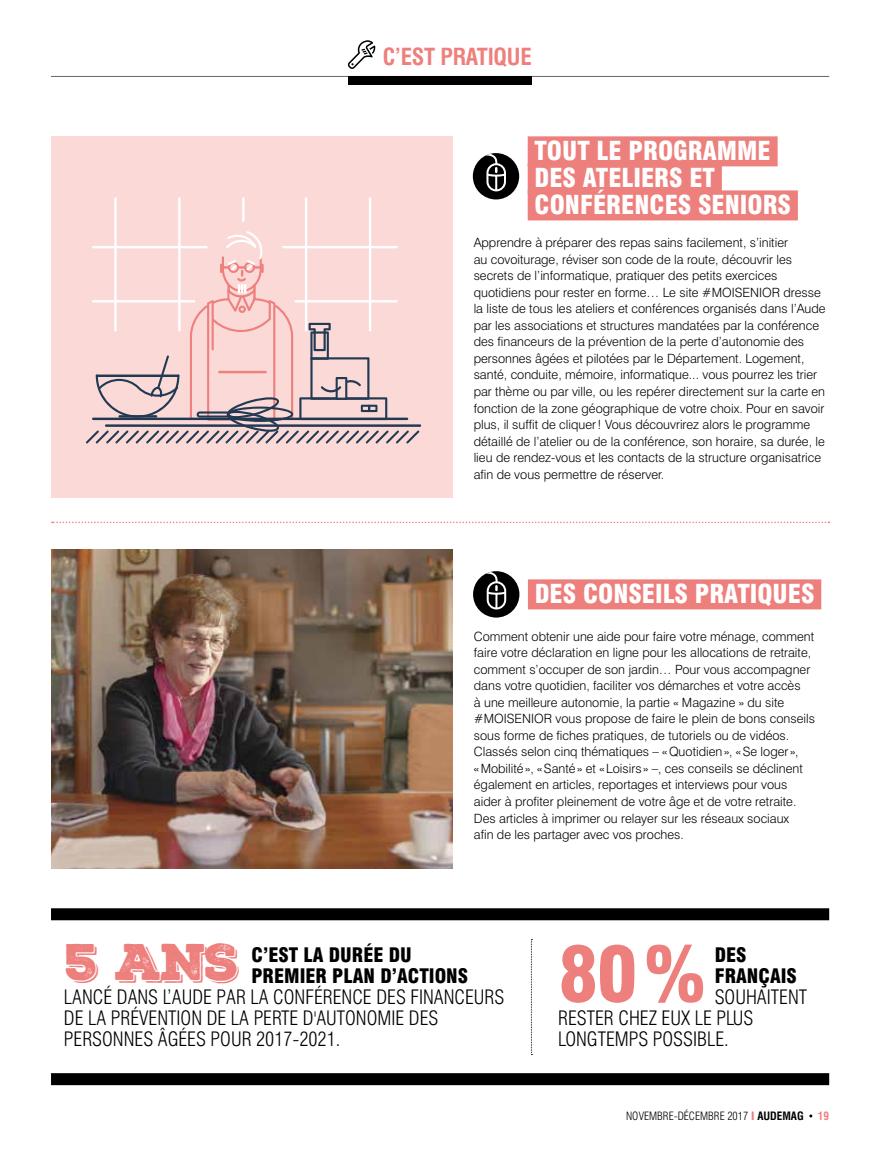
<style>
.page{position:relative;width:893px;height:1149px;background:#fff}
.page>*{position:absolute;margin:0;border:0;box-sizing:border-box;transform-origin:0 0}
.t1{font:900 condensed 75.3px "Swiss 721 BT";color:#ed807d}
.t2{font:49.95px "Nexa Rust Slab Black Shadow 01";color:#ed807d}
.t3{font:900 condensed 25.5px/27px "Swiss 721 BT";color:#fff}
.t4{font:700 condensed 22.95px "Swiss 721 BT";letter-spacing:-.01em;color:#ed807d}
.t5{font:300 condensed 19.5px/21px "Swiss 721 BT";color:#000}
.t6{font:900 condensed 19.5px/21px "Swiss 721 BT";color:#000}
.t7{font:300 12.75px/16.5px "Swiss 721 BT";color:#000}
.t8{font:300 condensed 11.25px "Swiss 721 BT";color:#000}
.t9{font:700 condensed 11.25px "Swiss 721 BT";color:#ed807d}
.s1{font-weight:900;color:#ed807d}
.s2{font-weight:700}
</style>
<div class="page">
<div style="left:51px;top:908px;width:778px;height:12px;background:#000"></div>
<div style="left:51px;top:1072px;width:778px;height:12px;background:#000"></div>
<svg style="left:531px;top:939px;width:1px;height:115px"></svg>
<div style="left:528px;top:136px;width:250px;height:30px;background:#ed807d"></div>
<div style="left:528px;top:163px;width:194px;height:30px;background:#ed807d"></div>
<div style="left:528px;top:190px;width:270px;height:30px;background:#ed807d"></div>
<img style="left:51px;top:549px;width:402px;height:319px">
<div style="left:51px;top:136px;width:402px;height:361px;background:#fad9d7"></div>
<hr style="left:105px;top:424px;width:316px;height:2px;background:#223953">
<hr style="left:114px;top:197px;width:3px;height:134px;background:#fff">
<hr style="left:178px;top:197px;width:3px;height:134px;background:#fff">
<hr style="left:242px;top:197px;width:3px;height:25px;background:#fff">
<hr style="left:305px;top:197px;width:2px;height:134px;background:#fff">
<hr style="left:369px;top:197px;width:2px;height:134px;background:#fff">
<svg style="left:86px;top:231px;width:333px;height:212px"></svg>
<div style="left:528px;top:579px;width:293px;height:30px;background:#ed807d"></div>
<div style="left:473px;top:571px;width:46px;height:46px;background:#000;border-radius:50%"></div>
<svg style="left:486px;top:572px;width:20px;height:37px"></svg>
<div style="left:473px;top:153px;width:46px;height:46px;background:#000;border-radius:50%"></div>
<svg style="left:486px;top:154px;width:20px;height:37px"></svg>
<svg style="left:52px;top:521px;width:777px;height:2px"></svg>
<hr style="left:51px;top:76px;width:778px;height:1px;background:#646567">
<div style="left:348px;top:76px;width:183px;height:8px;background:#000"></div>
<svg style="left:348px;top:40px;width:28px;height:29px"></svg>
<h3 class="t4" style="left:383px;top:43px;width:150px">C’EST PRATIQUE</h3>
<h3 class="t3" style="left:534px;top:137px;width:28px">TOUT</h3>
<h3 class="t3" style="left:534px;top:137px;width:238px;text-indent:62px">LE PROGRAMM E<br>DES ATELIERS ET<br>CONFÉ</h3>
<h3 class="t3" style="left:606px;top:191px;width:184px">RENCES SENIORS</h3>
<p class="t7" style="left:474px;top:234px;width:353px">Apprendre à préparer des repas sains facilement, s’initier<br>au covoiturage, réviser son code de la route, découvrir les secrets de l’informatique, pratiquer des petits exercices quotidiens pour rester en forme… Le site #MOISENIOR dresse la liste de tous les ateliers et conférences organisés dans l’Aude par les associations et structures mandatées par la conférence des financeurs de la prévention de la perte d’autonomie des personnes âgées et pilotées par le Département. Logement, santé, conduite, mémoire, informatique... vous pourrez les trier par thème ou par ville, ou les repérer directement sur la carte en fonction de la zone géographique de votre choix. Pour en savoir plus, il suffit de cliquer! Vous découvrirez alors le programme détaillé de l’atelier ou de la conférence, son horaire, sa durée, le lieu de rendez-vous et les contacts de la structure organisatrice afin de vous permettre de réserver.</p>
<h3 class="t3" style="left:535px;top:580px;width:64px">DES CONS</h3>
<h3 class="t3" style="left:642px;top:580px;width:172px">EILS PRATIQUES</h3>
<p class="t7" style="left:474px;top:627px;width:343px">Comment obtenir une aide pour faire votre ménage, comment faire votre déclaration en ligne pour les allocations de retraite, comment s’occuper de son jardin… Pour vous accompagner dans votre quotidien, faciliter vos démarches et votre accès<br>à une meilleure autonomie, la partie « Magazine » du site #MOISENIOR vous propose de faire le plein de bons conseils sous forme de fiches pratiques, de tutoriels ou de vidéos.<br>Classés selon cinq thématiques – «Quotidien», «Se loger », «Mobilité», «Santé» et «Loisirs » –, ces conseils se déclinent également en articles, reportages et interviews pour vous aider à profiter pleinement de votre âge et de votre retraite.<br>Des articles à imprimer ou relayer sur les réseaux sociaux<br>afin de les partager avec vos proches.</p>
<h2 class="t2" style="left:65px;top:927px;width:175px">5 ANS</h2>
<h1 class="t1" style="left:558px;top:928px;width:149px">80%</h1>
<h3 class="t6" style="left:715px;top:944px;width:82px">DES<br>FRANÇAIS</h3>
<h3 class="t6" style="left:252px;top:944px;width:195px">C’EST LA DURÉE DU<br>PREMIER PLAN D’ACTIONS</h3>
<h3 class="t5" style="left:64px;top:986px;width:440px">LANCÉ DANS L’AUDE PAR LA CONFÉRENCE DES FI NANCEURS<br>DE LA PRÉVENTION DE LA PERTE D'AUTONOMIE DES<br>PERSONNES ÂGÉES POUR 2017-2021.</h3>
<h3 class="t5" style="left:558px;top:986px;width:251px;text-indent:157px">SOUHAITENT<br>RESTER CHEZ EUX LE PLUS<br>LONGTEMPS POSSIBLE.</h3>
<p class="t8" style="left:626px;top:1108px;width:179px">NOVEMBRE-DÉCEMBRE 2017 <span class="s1">I</span> <span class="s2">AUDEMAG</span></p>
<p class="t9" style="left:818px;top:1108px;width:13px">19</p>
</div>
